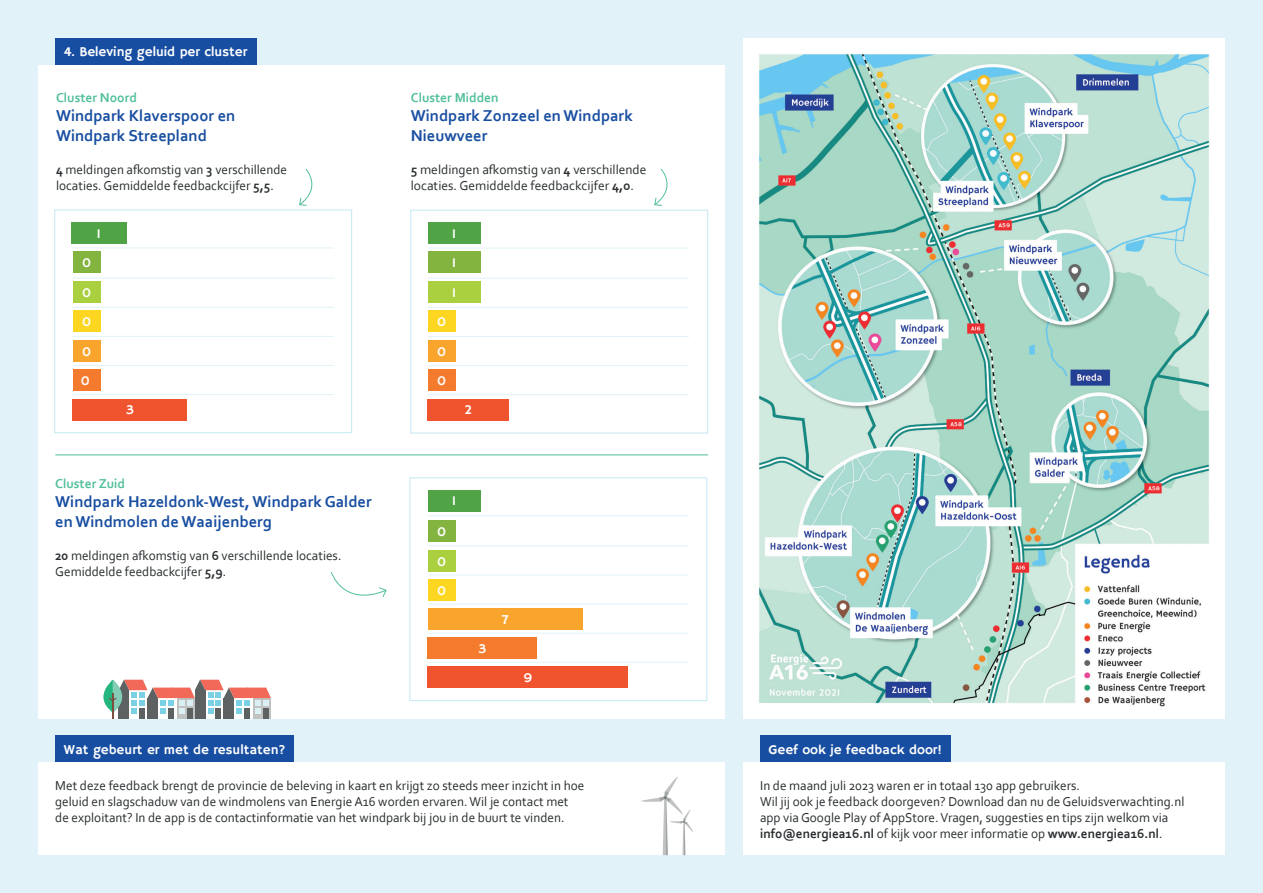
<style>
.page{position:relative;width:1263px;height:893px;background:#e1f3f9}
.page>*{position:absolute;margin:0;border:0;box-sizing:border-box;transform-origin:0 0}
.t1{font:700 16.5px/19.8px "Corbel";color:#184ea1}
.t2{font:13.5px/16.2px "Corbel";color:#292d2f}
.t3{font:13.5px "Hammersmith One";color:#fff}
.t4{font:700 13.5px "Corbel";color:#51bf9a}
.s1{font-weight:700}
</style>
<div class="page">
<img style="left:743px;top:39px;width:481px;height:680px">
<div style="left:55px;top:38px;width:202px;height:27px;background:#184ea1"></div>
<div style="left:55px;top:735px;width:239px;height:27px;background:#184ea1"></div>
<div style="left:760px;top:735px;width:190px;height:27px;background:#184ea1"></div>
<div style="left:38px;top:65px;width:687px;height:654px;background:#fff"></div>
<div style="left:54px;top:210px;width:298px;height:223px;background:#fff;border:1px solid #c5e8f3"></div>
<hr style="left:73px;top:248px;width:261px;height:1px;background:#e1f3f9">
<div style="left:73px;top:399px;width:114px;height:21px;background:#f0542e"></div>
<div style="left:73px;top:370px;width:27px;height:21px;background:#f47b2d"></div>
<hr style="left:73px;top:278px;width:261px;height:1px;background:#e1f3f9">
<hr style="left:73px;top:307px;width:261px;height:1px;background:#e1f3f9">
<hr style="left:73px;top:336px;width:261px;height:1px;background:#e1f3f9">
<hr style="left:73px;top:365px;width:261px;height:1px;background:#e1f3f9">
<hr style="left:73px;top:394px;width:261px;height:1px;background:#e1f3f9">
<div style="left:73px;top:340px;width:27px;height:21px;background:#f9a42c"></div>
<div style="left:73px;top:311px;width:27px;height:21px;background:#fcd621"></div>
<div style="left:73px;top:281px;width:27px;height:21px;background:#aad03f"></div>
<div style="left:73px;top:252px;width:27px;height:21px;background:#84b440"></div>
<div style="left:71px;top:222px;width:56px;height:21px;background:#50a445"></div>
<div style="left:409px;top:477px;width:298px;height:224px;background:#fff;border:1px solid #c5e8f3"></div>
<hr style="left:428px;top:515px;width:261px;height:1px;background:#e1f3f9">
<div style="left:428px;top:667px;width:200px;height:21px;background:#f0542e"></div>
<div style="left:428px;top:638px;width:109px;height:21px;background:#f47b2d"></div>
<hr style="left:428px;top:545px;width:261px;height:1px;background:#e1f3f9">
<hr style="left:428px;top:575px;width:261px;height:1px;background:#e1f3f9">
<hr style="left:428px;top:604px;width:261px;height:1px;background:#e1f3f9">
<hr style="left:428px;top:633px;width:261px;height:1px;background:#e1f3f9">
<hr style="left:428px;top:662px;width:261px;height:1px;background:#e1f3f9">
<div style="left:428px;top:608px;width:155px;height:22px;background:#f9a42c"></div>
<div style="left:428px;top:579px;width:27px;height:22px;background:#fcd621"></div>
<div style="left:428px;top:550px;width:27px;height:22px;background:#aad03f"></div>
<div style="left:428px;top:520px;width:27px;height:21px;background:#84b440"></div>
<div style="left:428px;top:490px;width:52px;height:21px;background:#50a445"></div>
<div style="left:410px;top:210px;width:298px;height:223px;background:#fff;border:1px solid #c5e8f3"></div>
<hr style="left:428px;top:248px;width:261px;height:1px;background:#e1f3f9">
<div style="left:428px;top:399px;width:81px;height:21px;background:#f0542e"></div>
<div style="left:428px;top:370px;width:27px;height:21px;background:#f47b2d"></div>
<hr style="left:428px;top:278px;width:261px;height:1px;background:#e1f3f9">
<hr style="left:428px;top:307px;width:261px;height:1px;background:#e1f3f9">
<hr style="left:428px;top:336px;width:261px;height:1px;background:#e1f3f9">
<hr style="left:428px;top:365px;width:261px;height:1px;background:#e1f3f9">
<hr style="left:428px;top:394px;width:261px;height:1px;background:#e1f3f9">
<div style="left:428px;top:340px;width:27px;height:21px;background:#f9a42c"></div>
<div style="left:428px;top:311px;width:27px;height:21px;background:#fcd621"></div>
<div style="left:428px;top:281px;width:52px;height:21px;background:#aad03f"></div>
<div style="left:428px;top:252px;width:52px;height:21px;background:#84b440"></div>
<div style="left:428px;top:222px;width:52px;height:21px;background:#50a445"></div>
<hr style="left:55px;top:454px;width:653px;height:1px;background:#51bf9a">
<svg style="left:299px;top:168px;width:14px;height:38px"></svg>
<svg style="left:654px;top:168px;width:14px;height:38px"></svg>
<svg style="left:330px;top:572px;width:57px;height:25px"></svg>
<div style="left:38px;top:762px;width:687px;height:93px;background:#fff"></div>
<div style="left:743px;top:762px;width:482px;height:93px;background:#fff"></div>
<svg style="left:641px;top:776px;width:52px;height:79px"></svg>
<svg style="left:103px;top:680px;width:19px;height:32px"></svg>
<svg style="left:109px;top:680px;width:162px;height:39px"></svg>
<p class="t3" style="left:64px;top:44px;width:185px">4. Beleving geluid per cluster</p>
<p class="t4" style="left:56px;top:89px;width:82px">Cluster Noord</p>
<p class="t1" style="left:56px;top:106px;width:181px">Windpark Klaverspoor en<br>Windpark Streepland</p>
<p class="t2" style="left:56px;top:161px;width:233px"><span class="s1">4</span> meldingen afkomstig van <span class="s1">3</span> verschillende locaties. Gemiddelde feedbackcijfer <span class="s1">5,5</span>.</p>
<p class="t4" style="left:411px;top:89px;width:89px">Cluster Midden</p>
<p class="t1" style="left:411px;top:106px;width:224px">Windpark Zonzeel en Windpark<br>Nieuwveer</p>
<p class="t2" style="left:411px;top:161px;width:237px"><span class="s1">5</span> meldingen afkomstig van <span class="s1">4</span> verschillende locaties. Gemiddelde feedbackcijfer <span class="s1">4,0</span>.</p>
<p class="t3" style="left:97px;top:225px;width:6px">1</p>
<p class="t3" style="left:452px;top:225px;width:6px">1</p>
<p class="t3" style="left:82px;top:255px;width:10px">0</p>
<p class="t3" style="left:452px;top:255px;width:6px">1</p>
<p class="t3" style="left:82px;top:284px;width:10px">0</p>
<p class="t3" style="left:452px;top:284px;width:6px">1</p>
<p class="t3" style="left:82px;top:314px;width:10px">0</p>
<p class="t3" style="left:437px;top:314px;width:10px">0</p>
<p class="t3" style="left:82px;top:343px;width:10px">0</p>
<p class="t3" style="left:437px;top:343px;width:10px">0</p>
<p class="t3" style="left:81px;top:373px;width:10px">0</p>
<p class="t3" style="left:437px;top:373px;width:10px">0</p>
<p class="t3" style="left:126px;top:402px;width:9px">3</p>
<p class="t3" style="left:464px;top:402px;width:9px">2</p>
<p class="t4" style="left:55px;top:475px;width:71px">Cluster Zuid</p>
<p class="t1" style="left:55px;top:491px;width:318px">Windpark Hazeldonk-West, Windpark Galder en Windmolen de Waaijenberg</p>
<p class="t2" style="left:55px;top:547px;width:288px"><span class="s1">20</span> meldingen afkomstig van <span class="s1">6</span> verschillende locaties.<br>Gemiddelde feedbackcijfer <span class="s1">5,9</span>.</p>
<p class="t3" style="left:452px;top:493px;width:6px">1</p>
<p class="t3" style="left:437px;top:523px;width:10px">0</p>
<p class="t3" style="left:437px;top:554px;width:10px">0</p>
<p class="t3" style="left:437px;top:583px;width:10px">0</p>
<p class="t3" style="left:502px;top:612px;width:8px">7</p>
<p class="t3" style="left:478px;top:641px;width:9px">3</p>
<p class="t3" style="left:523px;top:670px;width:10px">9</p>
<p class="t3" style="left:64px;top:741px;width:223px">Wat gebeurt er met de resultaten?</p>
<p class="t3" style="left:769px;top:741px;width:175px">Geef ook je feedback door!</p>
<p class="t2" style="left:55px;top:777px;width:531px">Met deze feedback brengt de provincie de beleving in kaart en krijgt zo steeds meer inzicht in hoe geluid en slagschaduw van de windmolens van Energie A16 worden ervaren. Wil je contact met de exploitant? In de app is de contactinformatie van het windpark bij jou in de buurt te vinden.</p>
<p class="t2" style="left:760px;top:777px;width:426px">In de maand juli 2023 waren er in totaal 130 app gebruikers.<br>Wil jij ook je feedback doorgeven? Download dan nu de Geluidsverwachting.nl app via Google Play of AppStore. Vragen, suggesties en tips zijn welkom via <span class="s1">info@energiea16.nl</span> of kijk voor meer informatie op <span class="s1">www.energiea16.nl</span>.</p>
</div>
